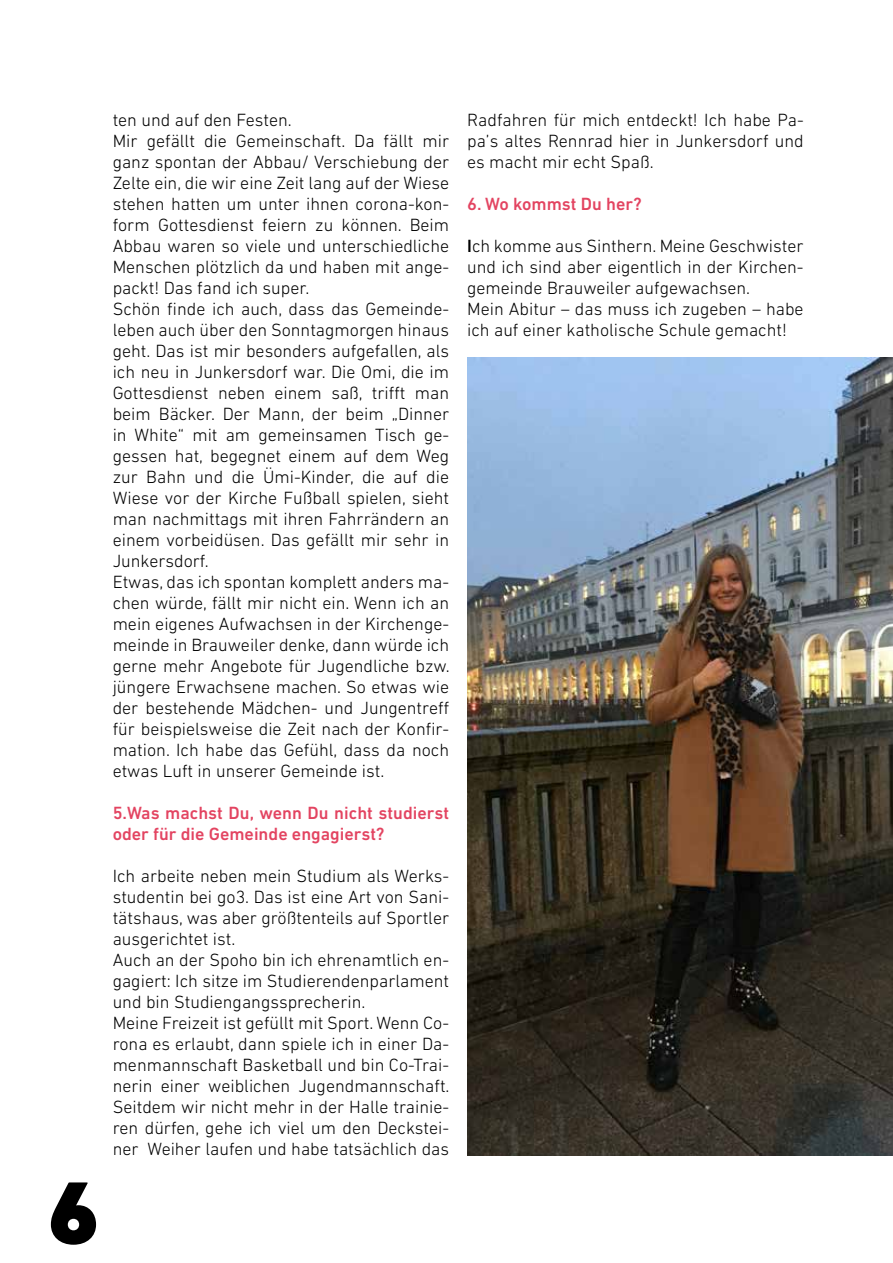
<style>
.page{position:relative;width:893px;height:1263px;background:#fff}
.page>*{position:absolute;margin:0;border:0;box-sizing:border-box;transform-origin:0 0}
.t1{font:900 90px "DIN Next LT Pro";color:#000}
.t2{font:300 18px/21px "DIN Next LT Pro";color:#000}
.t3{font:500 18px/21px "DIN Next LT Pro";color:#e34461}
.s1{font-weight:500}
</style>
<div class="page">
<img style="left:467px;top:357px;width:426px;height:798px">
<h1 class="t1" style="left:48px;top:1159px;width:53px">6</h1>
<p class="t2" style="left:113px;top:109px;width:338px">ten und auf den Festen.<br>Mir gefällt die Gemeinschaft. Da fällt mir ganz spontan der Abbau/ Verschiebung der Zelte ein, die wir eine Zeit lang auf der Wiese stehen hatten um unter ihnen corona-kon&shy;form Gottesdienst feiern zu können. Beim Abbau waren so viele und unterschiedliche Menschen plötzlich da und haben mit ange&shy;packt! Das fand ich super.<br>Schön finde ich auch, dass das Gemeinde&shy;leben auch über den Sonntagmorgen hinaus geht. Das ist mir besonders aufgefallen, als ich neu in Junkersdorf war. Die Omi, die im Gottesdienst neben einem saß, trifft man beim Bäcker. Der Mann, der beim „Dinner in White“ mit am gemeinsamen Tisch ge&shy;gessen hat, begegnet einem auf dem Weg zur Bahn und die Ümi-Kinder, die auf die Wiese vor der Kirche Fußball spielen, sieht man nachmittags mit ihren Fahrrändern an einem vorbeidüsen. Das gefällt mir sehr in Junkersdorf.<br>Etwas, das ich spontan komplett anders ma&shy;chen würde, fällt mir nicht ein. Wenn ich an mein eigenes Aufwachsen in der Kirchenge&shy;meinde in Brauweiler denke, dann würde ich gerne mehr Angebote für Jugendliche bzw. jüngere Erwachsene machen. So etwas wie der bestehende Mädchen- und Jungentreff für beispielsweise die Zeit nach der Konfir&shy;mation. Ich habe das Gefühl, dass da noch etwas Luft in unserer Gemeinde ist.</p>
<p class="t3" style="left:113px;top:802px;width:338px">5.Was machst Du, wenn Du nicht studierst oder für die Gemeinde engagierst?</p>
<p class="t2" style="left:113px;top:865px;width:338px">Ich arbeite neben mein Studium als Werks&shy;studentin bei go3. Das ist eine Art von Sani&shy;tätshaus, was aber größtenteils auf Sportler ausgerichtet ist.<br>Auch an der Spoho bin ich ehrenamtlich en&shy;gagiert: Ich sitze im Studierendenparlament und bin Studiengangssprecherin.<br>Meine Freizeit ist gefüllt mit Sport. Wenn Co&shy;rona es erlaubt, dann spiele ich in einer Da&shy;menmannschaft Basketball und bin Co-Trai&shy;nerin einer weiblichen Jugendmannschaft.<br>Seitdem wir nicht mehr in der Halle trainie&shy;ren dürfen, gehe ich viel um den Deckstei&shy;ner Weiher laufen und habe tatsächlich das</p>
<p class="t2" style="left:467px;top:109px;width:338px;text-align:justify">Radfahren für mich entdeckt! Ich habe Pa&shy;pa’s altes Rennrad hier in Junkersdorf und es macht mir echt Spaß.</p>
<p class="t3" style="left:467px;top:194px;width:176px">6. Wo kommst Du her?</p>
<p class="t2" style="left:467px;top:235px;width:338px"><span class="s1">I</span>ch komme aus Sinthern. Meine Geschwister und ich sind aber eigentlich in der Kirchen&shy;gemeinde Brauweiler aufgewachsen.<br>Mein Abitur – das muss ich zugeben – habe ich auf einer katholische Schule gemacht!</p>
</div>
